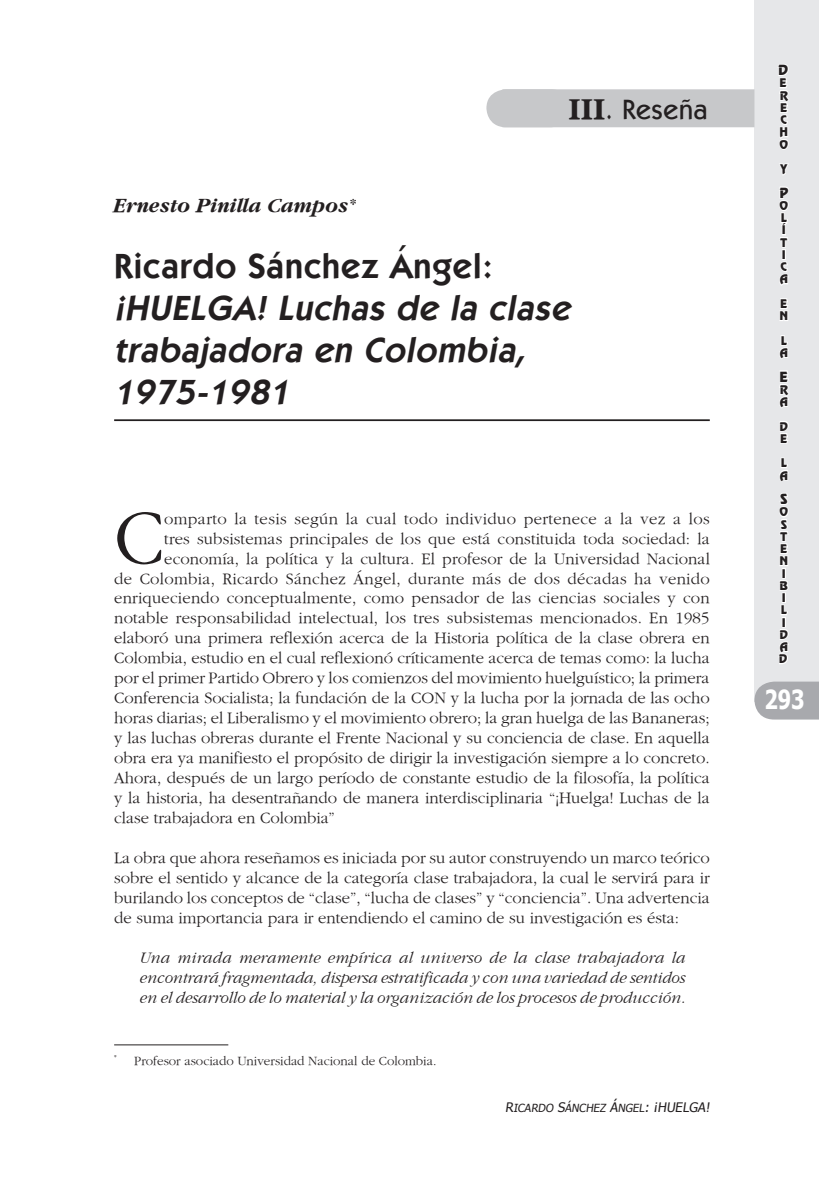
<style>
.page{position:relative;width:819px;height:1191px;background:#fff}
.page>*{position:absolute;margin:0;border:0;box-sizing:border-box;transform-origin:0 0}
.t1{font:80.85px "Gourmand";color:#231f20}
.t2{font:italic 600 35px/42px "Kabel IT Cby BT";color:#231f20}
.t3{font:600 35px "Kabel IT Cby BT";letter-spacing:.03em;color:#231f20}
.t4{font:500 28px "Kabel IT Cby BT";letter-spacing:.03em;color:#231f20}
.t5{font:700 26.25px "Tahoma";color:#fff;scale:.8 1}
.t6{font:italic 700 21px "Gourmand";color:#231f20}
.t7{font:16.62px/19.9px "Gourmand";color:#231f20;text-align:justify}
.t8{font:italic 16.62px/19.9px "Gourmand";letter-spacing:-.005em;color:#231f20;text-align:justify}
.t9{font:16.62px "Gourmand";letter-spacing:.02em;color:#231f20}
.t10{font:14px "Revue BT Regular SC850";color:#231f20}
.t11{font:13.12px "Gourmand";color:#231f20}
.t12{font:13.12px "Tahoma SC850";color:#231f20}
.t13{font:11.9px/12.2px "Revue BT Regular SC850";color:#231f20}
.t14{font:11.2px "Tahoma SC850";color:#231f20}
.s1{font-family:"Gourmand";font-weight:700;font-size:31.5px}
.s2{font-weight:400;font-style:normal}
.s3{font-size:13.12px}
</style>
<div class="page">
<div style="left:754px;top:0;width:65px;height:701px;background:#e6e7e9"></div>
<svg style="left:778px;top:64px;width:11px;height:86px"></svg>
<svg style="left:779px;top:163px;width:10px;height:12px"></svg>
<svg style="left:779px;top:186px;width:10px;height:62px"></svg>
<div style="left:781px;top:249px;width:4px;height:11px;border:2px solid #fff"></div>
<svg style="left:779px;top:261px;width:10px;height:25px"></svg>
<svg style="left:779px;top:298px;width:9px;height:23px"></svg>
<svg style="left:779px;top:335px;width:10px;height:24px"></svg>
<svg style="left:779px;top:370px;width:10px;height:38px"></svg>
<svg style="left:779px;top:421px;width:10px;height:23px"></svg>
<svg style="left:779px;top:458px;width:10px;height:24px"></svg>
<svg style="left:779px;top:493px;width:10px;height:73px"></svg>
<div style="left:781px;top:568px;width:4px;height:10px;border:2px solid #fff"></div>
<svg style="left:779px;top:580px;width:10px;height:11px"></svg>
<div style="left:781px;top:592px;width:4px;height:11px;border:2px solid #fff"></div>
<svg style="left:781px;top:605px;width:7px;height:10px"></svg>
<div style="left:781px;top:617px;width:4px;height:10px;border:2px solid #fff"></div>
<svg style="left:778px;top:629px;width:11px;height:35px"></svg>
<svg style="left:754px;top:681px;width:65px;height:38px;background:#adaeb2"></svg>
<hr style="left:114px;top:419px;width:595px;height:2px;background:#231f20">
<hr style="left:114px;top:1044px;width:114px;height:1px;background:#231f20">
<div style="left:486px;top:89px;width:268px;height:38px;background:#c7c8ca"></div>
<h3 class="t4" style="left:568px;top:92px;width:140px"><span class="s1">III</span>. Reseña</h3>
<p class="t6" style="left:114px;top:193px;width:244px">Ernesto Pinilla Campos<span class="s2">*</span></p>
<h2 class="t3" style="left:114px;top:245px;width:380px">Ricardo Sánchez Ángel:</h2>
<h2 class="t2" style="left:114px;top:287px;width:464px">¡HUELGA! Luchas de la clase trabajadora en Colombia,<br>1975-1981</h2>
<h1 class="t1" style="left:114px;top:495px;width:52px">C</h1>
<p class="t9" style="left:164px;top:509px;width:547px">omparto la tesis según la cual todo individuo pertenece a la vez a los</p>
<p class="t7" style="left:164px;top:528px;width:547px">tres subsistemas principales de los que está constituida toda sociedad: la</p>
<p class="t7" style="left:164px;top:548px;width:547px">economía, la política y la cultura. El profesor de la Universidad Nacional</p>
<p class="t9" style="left:114px;top:569px;width:597px">de Colombia, Ricardo Sánchez Ángel, durante más de dos décadas ha venido</p>
<p class="t7" style="left:114px;top:588px;width:597px">enriqueciendo conceptualmente, como pensador de las ciencias sociales y con</p>
<p class="t7" style="left:114px;top:608px;width:596px">notable responsabilidad intelectual, los tres subsistemas mencionados. En 1985</p>
<p class="t7" style="left:114px;top:628px;width:597px">elaboró una primera reflexión acerca de la Historia política de la clase obrera en</p>
<p class="t7" style="left:114px;top:648px;width:597px">Colombia, estudio en el cual reflexionó críticamente acerca de temas como: la lucha</p>
<p class="t7" style="left:114px;top:668px;width:596px">por el primer Partido Obrero y los comienzos del movimiento huelguístico; la primera</p>
<p class="t7" style="left:114px;top:688px;width:597px">Conferencia Socialista; la fundación de la CON y la lucha por la jornada de las ocho</p>
<p class="t7" style="left:114px;top:708px;width:597px">horas diarias; el Liberalismo y el movimiento obrero; la gran huelga de las Bananeras;</p>
<p class="t7" style="left:114px;top:728px;width:597px">y las luchas obreras durante el Frente Nacional y su conciencia de clase. En aquella</p>
<p class="t7" style="left:114px;top:748px;width:597px">obra era ya manifiesto el propósito de dirigir la investigación siempre a lo concreto.</p>
<p class="t7" style="left:114px;top:768px;width:597px">Ahora, después de un largo período de constante estudio de la filosofía, la política</p>
<p class="t7" style="left:114px;top:788px;width:597px">y la historia, ha desentrañando de manera interdisciplinaria “¡Huelga! Luchas de la</p>
<p class="t7" style="left:114px;top:808px;width:222px">clase trabajadora en Colombia”</p>
<p class="t7" style="left:114px;top:848px;width:597px">La obra que ahora reseñamos es iniciada por su autor construyendo un marco teórico sobre el sentido y alcance de la categoría clase trabajadora, la cual le servirá para ir burilando los conceptos de “clase”, “lucha de clases” y “conciencia”. Una advertencia de suma importancia para ir entendiendo el camino de su investigación es ésta:</p>
<p class="t8" style="left:139px;top:947px;width:547px">Una mirada meramente empírica al universo de la clase trabajadora la encontrará fragmentada, dispersa estratificada y con una variedad de sentidos en el desarrollo de lo material y la organización de los procesos de producción.</p>
<p class="t11" style="left:114px;top:1054px;width:324px"><sup>*</sup> Profesor asociado Universidad Nacional de Colombia.</p>
<p class="t14" style="left:513px;top:1100px;width:154px">ICARDO <span class="s3">S</span>ÁNCHEZ <span class="s3">Á</span>NGEL<span class="s3">: ¡HUELGA</span></p>
<p class="t12" style="left:705px;top:1098px;width:8px">!</p>
<p class="t10" style="left:778px;top:62px;width:11px">D</p>
<p class="t13" style="left:779px;top:77px;width:10px;text-align:justify">E R E C H O</p>
<p class="t13" style="left:780px;top:163px;width:9px">Y</p>
<p class="t10" style="left:779px;top:184px;width:11px">P</p>
<p class="t13" style="left:779px;top:199px;width:10px">O<br>L<br>Í<br>T<br>I<br>C<br>A</p>
<p class="t13" style="left:779px;top:297px;width:10px">E<br>N</p>
<p class="t13" style="left:779px;top:334px;width:10px">L<br>A</p>
<p class="t10" style="left:779px;top:368px;width:9px">E</p>
<p class="t13" style="left:779px;top:383px;width:10px">R<br>A</p>
<p class="t13" style="left:779px;top:420px;width:10px">D<br>E</p>
<p class="t13" style="left:779px;top:457px;width:10px">L<br>A</p>
<p class="t10" style="left:780px;top:490px;width:8px">S</p>
<p class="t13" style="left:778px;top:506px;width:11px">O<br>S<br>T<br>E<br>N<br>I<br>B<br>I<br>L<br>I<br>D<br>A<br>D</p>
<h3 class="t5" style="left:764px;top:681px;width:52px">293</h3>
</div>
